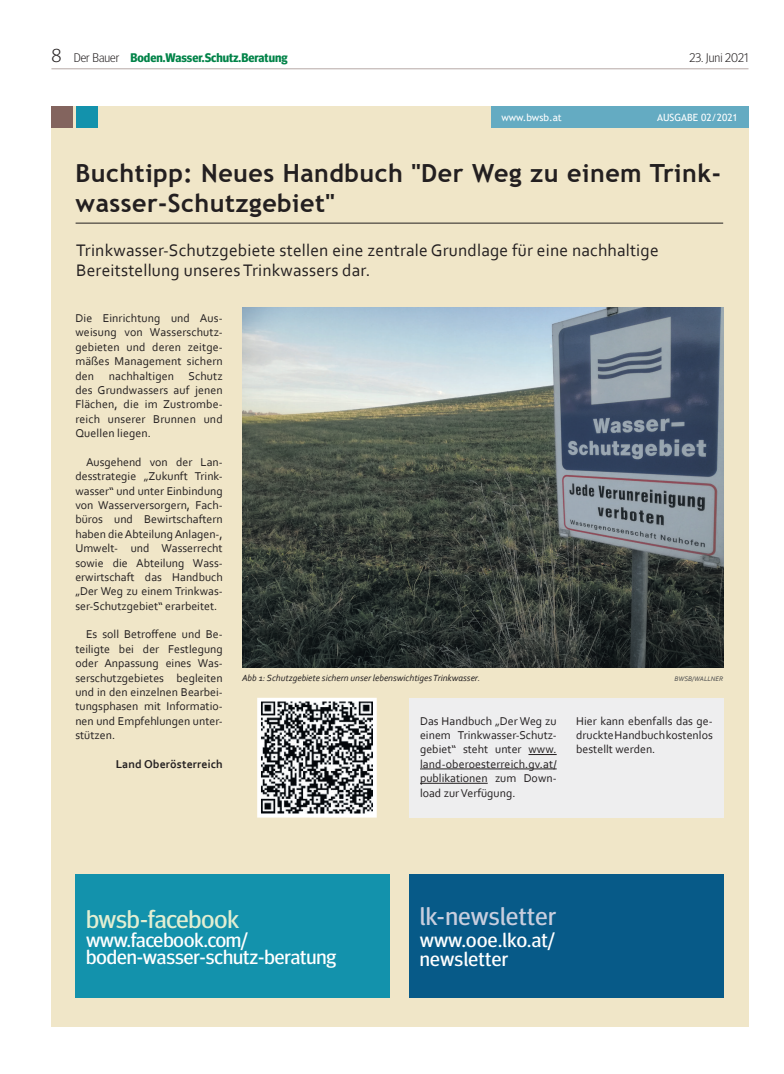
<style>
.page{position:relative;width:784px;height:1074px;background:#fff}
.page>*{position:absolute;margin:0;border:0;box-sizing:border-box;transform-origin:0 0}
.t1{font:700 25px/30px "Trebuchet MS";letter-spacing:.02em;color:#231f20}
.t2{font:25px "Meta Head OT";color:#e2eed2;scale:1.05 1}
.t3{font:25px "Meta Head OT";letter-spacing:.02em;color:#c8cede;scale:1.05 1}
.t4{font:20px/16.2px "Meta Head OT";color:#fff;scale:1.05 1}
.t5{font:20px/18.8px "Meta Head OT";letter-spacing:.02em;color:#fff;scale:1.05 1}
.t6{font:17.5px/20px "Corbel";letter-spacing:.01em;color:#231f20}
.t7{font:700 12.5px "Meta Head OT";color:#008348}
.t8{font:300 12.5px "Meta Head OT";color:#231f20}
.t9{font:11.88px/14.4px "Corbel";color:#231f20;text-align:justify}
.t10{font:700 11.88px "Corbel";letter-spacing:.01em;color:#231f20}
.t11{font:10px "Trebuchet MS";color:#fff}
.t12{font:italic 9.38px "Corbel";color:#231f20}
.t13{font:italic 6.88px "Corbel";color:#4b4c4d}
.s1{font-weight:300;font-size:18.75px;color:#231f20}
.s2{font-weight:300;color:#231f20}
</style>
<div class="page">
<hr style="left:51px;top:68px;width:697px;height:1px;background:#b5a9a5">
<div style="left:51px;top:106px;width:697px;height:920px;background:#f0e6c8"></div>
<div style="left:51px;top:106px;width:22px;height:22px;background:#83645e"></div>
<div style="left:76px;top:106px;width:21px;height:22px;background:#1392ac"></div>
<div style="left:490px;top:106px;width:258px;height:22px;background:#64abc2"></div>
<hr style="left:76px;top:223px;width:646px;height:1px;background:#231f20">
<img style="left:242px;top:308px;width:480px;height:359px">
<img style="left:262px;top:703px;width:109px;height:109px">
<div style="left:257px;top:698px;width:119px;height:119px;border:4px solid #fff"></div>
<div style="left:409px;top:698px;width:314px;height:119px;background:#eeeeef"></div>
<svg style="left:528px;top:754px;width:28px;height:1px"></svg>
<hr style="left:420px;top:768px;width:136px;height:1px;background:#231f20">
<hr style="left:420px;top:783px;width:67px;height:1px;background:#231f20">
<div style="left:75px;top:874px;width:314px;height:123px;background:#1392ac"></div>
<div style="left:409px;top:874px;width:314px;height:123px;background:#075a88"></div>
<p class="t7" style="left:51px;top:51px;width:237px"><span class="s1">8</span> <span class="s2">Der Bauer</span> Boden.Wasser.Schutz.Beratung</p>
<p class="t8" style="left:689px;top:51px;width:61px">23. Juni 2021</p>
<p class="t11" style="left:501px;top:111px;width:62px">www.bwsb.at</p>
<p class="t11" style="left:656px;top:111px;width:82px">AUSGABE 02/2021</p>
<h1 class="t1" style="left:76px;top:158px;width:646px">Buchtipp: Neues Handbuch "Der Weg zu einem Trink&shy;wasser-Schutzgebiet"</h1>
<h3 class="t6" style="left:76px;top:240px;width:583px">Trinkwasser-Schutzgebiete stellen eine zentrale Grundlage für eine nachhaltige<br>Bereitstellung unseres Trinkwassers dar.</h3>
<p class="t9" style="left:75px;top:311px;width:149px">Die Einrichtung und Aus&shy;weisung von Wasserschutz&shy;gebieten und deren zeitge&shy;mäßes Management sichern den nachhaltigen Schutz des Grundwassers auf jenen Flächen, die im Zustrombe&shy;reich unserer Brunnen und Quellen liegen.</p>
<p class="t9" style="left:75px;top:454px;width:149px;text-indent:11px">Ausgehend von der Lan&shy;desstrategie „Zukunft Trink&shy;wasser“ und unter Einbindung von Wasserversorgern, Fach&shy;büros und Bewirtschaftern haben die Abteilung Anlagen-, Umwelt- und Wasserrecht sowie die Abteilung Wass&shy;erwirtschaft das Handbuch „Der Weg zu einem Trinkwas&shy;ser-Schutzgebiet“ erarbeitet.</p>
<p class="t9" style="left:75px;top:627px;width:149px;text-indent:11px">Es soll Betroffene und Be&shy;teiligte bei der Festlegung oder Anpassung eines Was&shy;serschutzgebietes begleiten und in den einzelnen Bearbei&shy;tungsphasen mit Informatio&shy;nen und Empfehlungen unter&shy;stützen.</p>
<p class="t10" style="left:116px;top:756px;width:108px">Land Oberösterreich</p>
<p class="t12" style="left:242px;top:672px;width:239px">Abb 1: Schutzgebiete sichern unser lebenswichtiges Trinkwasser.</p>
<p class="t13" style="left:674px;top:674px;width:50px">BWSB/WALLNER</p>
<p class="t9" style="left:420px;top:713px;width:138px">Das Handbuch „Der Weg zu einem Trinkwasser-Schutz&shy;gebiet“ steht unter www. land-oberoesterreich.gv.at/ publikationen zum Down&shy;load zur Verfügung.</p>
<p class="t9" style="left:576px;top:713px;width:138px">Hier kann ebenfalls das ge&shy;druckte Handbuch kostenlos bestellt werden.</p>
<h1 class="t2" style="left:86px;top:904px;width:147px">bwsb-facebook</h1>
<h2 class="t4" style="left:86px;top:932px;width:240px">www.facebook.com/ boden-wasser-schutz-beratung</h2>
<h1 class="t3" style="left:419px;top:901px;width:131px">lk-newsletter</h1>
<h2 class="t5" style="left:419px;top:931px;width:130px">www.ooe.lko.at/ newsletter</h2>
</div>
